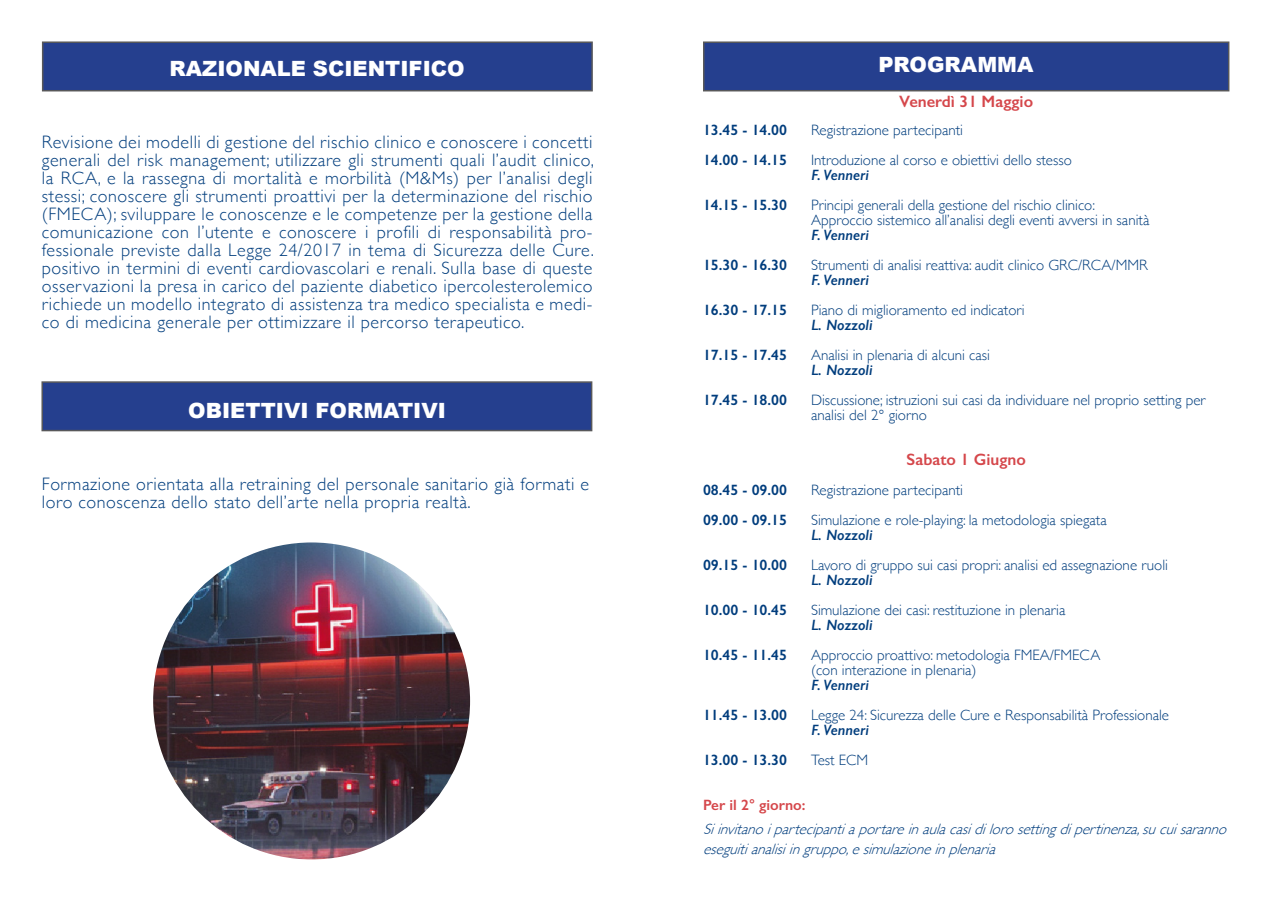
<style>
.page{position:relative;width:1272px;height:902px;background:#fff}
.page>*{position:absolute;margin:0;border:0;box-sizing:border-box;transform-origin:0 0}
.t1{font:900 21px "Arial";color:#fff}
.t2{font:300 18px/18px "Gill Sans";letter-spacing:.03em;color:#013d7d;text-align:justify}
.t3{font:600 16.5px "Gill Sans";color:#d5474b}
.t4{font:300 15px/15px "Gill Sans";color:#013d7d}
.t5{font:600 15px "Gill Sans";color:#013d7d}
.t6{font:italic 300 15px/19.5px "Gill Sans";color:#013d7d}
.t7{font:italic 600 15px "Gill Sans";color:#013d7d}
.t8{font:600 15px "Gill Sans";color:#d5474b}
</style>
<div class="page">
<div style="left:42px;top:41px;width:551px;height:50px;background:#253f8e;border:2px solid #58585a"></div>
<div style="left:41px;top:381px;width:551px;height:50px;background:#253f8e;border:2px solid #58585a"></div>
<img style="left:153px;top:542px;width:317px;height:317px;border-radius:158px">
<div style="left:703px;top:41px;width:526px;height:50px;background:#253f8e;border:2px solid #58585a"></div>
<p class="t1" style="left:170px;top:53px;width:296px">RAZIONALE SCIENTIFICO</p>
<p class="t2" style="left:42px;top:132px;width:553px">Revisione dei modelli di gestione del rischio clinico e conoscere i concetti generali del risk management; utilizzare gli strumenti quali l’audit clinico, la RCA, e la rassegna di mortalità e morbilità (M&amp;Ms) per l’analisi degli stessi; conoscere gli strumenti proattivi per la determinazione del rischio (FMECA); sviluppare le conoscenze e le competenze per la gestione della comunicazione con l’utente e conoscere i profili di responsabilità pro&shy;fessionale previste dalla Legge 24/2017 in tema di Sicurezza delle Cure. positivo in termini di eventi cardiovascolari e renali. Sulla base di queste osservazioni la presa in carico del paziente diabetico ipercolesterolemico richiede un modello integrato di assistenza tra medico specialista e medi&shy;co di medicina generale per ottimizzare il percorso terapeutico.</p>
<p class="t1" style="left:188px;top:395px;width:259px">OBIETTIVI FORMATIVI</p>
<p class="t2" style="left:42px;top:474px;width:548px">Formazione orientata alla retraining del personale sanitario già formati e loro conoscenza dello stato dell’arte nella propria realtà.</p>
<p class="t1" style="left:878px;top:49px;width:156px">PROGRAMMA</p>
<p class="t3" style="left:899px;top:91px;width:135px">Venerdì 31 Maggio</p>
<p class="t5" style="left:703px;top:121px;width:86px">13.45 - 14.00</p>
<p class="t4" style="left:811px;top:122px;width:153px">Registrazione partecipanti</p>
<p class="t5" style="left:703px;top:151px;width:86px">14.00 - 14.15</p>
<p class="t4" style="left:811px;top:152px;width:262px">Introduzione al corso e obiettivi dello stesso</p>
<p class="t7" style="left:811px;top:166px;width:59px">F. Venneri</p>
<p class="t5" style="left:703px;top:196px;width:86px">14.15 - 15.30</p>
<p class="t4" style="left:811px;top:197px;width:285px">Principi generali della gestione del rischio clinico:</p>
<p class="t4" style="left:811px;top:212px;width:340px">Approccio sistemico all’analisi degli eventi avversi in sanità</p>
<p class="t7" style="left:811px;top:226px;width:59px">F. Venneri</p>
<p class="t5" style="left:703px;top:256px;width:86px">15.30 - 16.30</p>
<p class="t4" style="left:811px;top:257px;width:338px">Strumenti di analisi reattiva: audit clinico GRC/RCA/MMR</p>
<p class="t7" style="left:811px;top:271px;width:59px">F. Venneri</p>
<p class="t5" style="left:703px;top:301px;width:86px">16.30 - 17.15</p>
<p class="t4" style="left:811px;top:302px;width:215px">Piano di miglioramento ed indicatori</p>
<p class="t7" style="left:811px;top:316px;width:63px">L. Nozzoli</p>
<p class="t5" style="left:703px;top:346px;width:86px">17.15 - 17.45</p>
<p class="t4" style="left:811px;top:347px;width:180px">Analisi in plenaria di alcuni casi</p>
<p class="t7" style="left:811px;top:361px;width:63px">L. Nozzoli</p>
<p class="t5" style="left:703px;top:391px;width:86px">17.45 - 18.00</p>
<p class="t4" style="left:811px;top:392px;width:396px">Discussione; istruzioni sui casi da individuare nel proprio setting per analisi del 2° giorno</p>
<p class="t3" style="left:906px;top:449px;width:121px">Sabato 1 Giugno</p>
<p class="t5" style="left:703px;top:481px;width:86px">08.45 - 09.00</p>
<p class="t4" style="left:811px;top:482px;width:153px">Registrazione partecipanti</p>
<p class="t5" style="left:703px;top:511px;width:86px">09.00 - 09.15</p>
<p class="t4" style="left:811px;top:512px;width:297px">Simulazione e role-playing: la metodologia spiegata</p>
<p class="t7" style="left:811px;top:526px;width:63px">L. Nozzoli</p>
<p class="t5" style="left:703px;top:556px;width:86px">09.15 - 10.00</p>
<p class="t4" style="left:811px;top:557px;width:358px">Lavoro di gruppo sui casi propri: analisi ed assegnazione ruoli</p>
<p class="t7" style="left:811px;top:571px;width:63px">L. Nozzoli</p>
<p class="t5" style="left:703px;top:601px;width:86px">10.00 - 10.45</p>
<p class="t4" style="left:811px;top:602px;width:256px">Simulazione dei casi: restituzione in plenaria</p>
<p class="t7" style="left:811px;top:616px;width:63px">L. Nozzoli</p>
<p class="t5" style="left:703px;top:646px;width:86px">10.45 - 11.45</p>
<p class="t4" style="left:811px;top:647px;width:291px">Approccio proattivo: metodologia FMEA/FMECA</p>
<p class="t4" style="left:811px;top:662px;width:167px">(con interazione in plenaria)</p>
<p class="t7" style="left:811px;top:676px;width:59px">F. Venneri</p>
<p class="t5" style="left:703px;top:706px;width:86px">11.45 - 13.00</p>
<p class="t4" style="left:811px;top:707px;width:359px">Legge 24: Sicurezza delle Cure e Responsabilità Professionale</p>
<p class="t7" style="left:811px;top:721px;width:59px">F. Venneri</p>
<p class="t5" style="left:703px;top:751px;width:86px">13.00 - 13.30</p>
<p class="t4" style="left:811px;top:752px;width:59px">Test ECM</p>
<p class="t8" style="left:703px;top:796px;width:104px">Per il 2° giorno:</p>
<p class="t6" style="left:703px;top:818px;width:532px">Siinvitanoipartecipantiaportareinaulacasidilorosettingdipertinenza,sucuisaranno eseguitianalisiingruppo,esimulazioneinplenaria</p>
</div>
